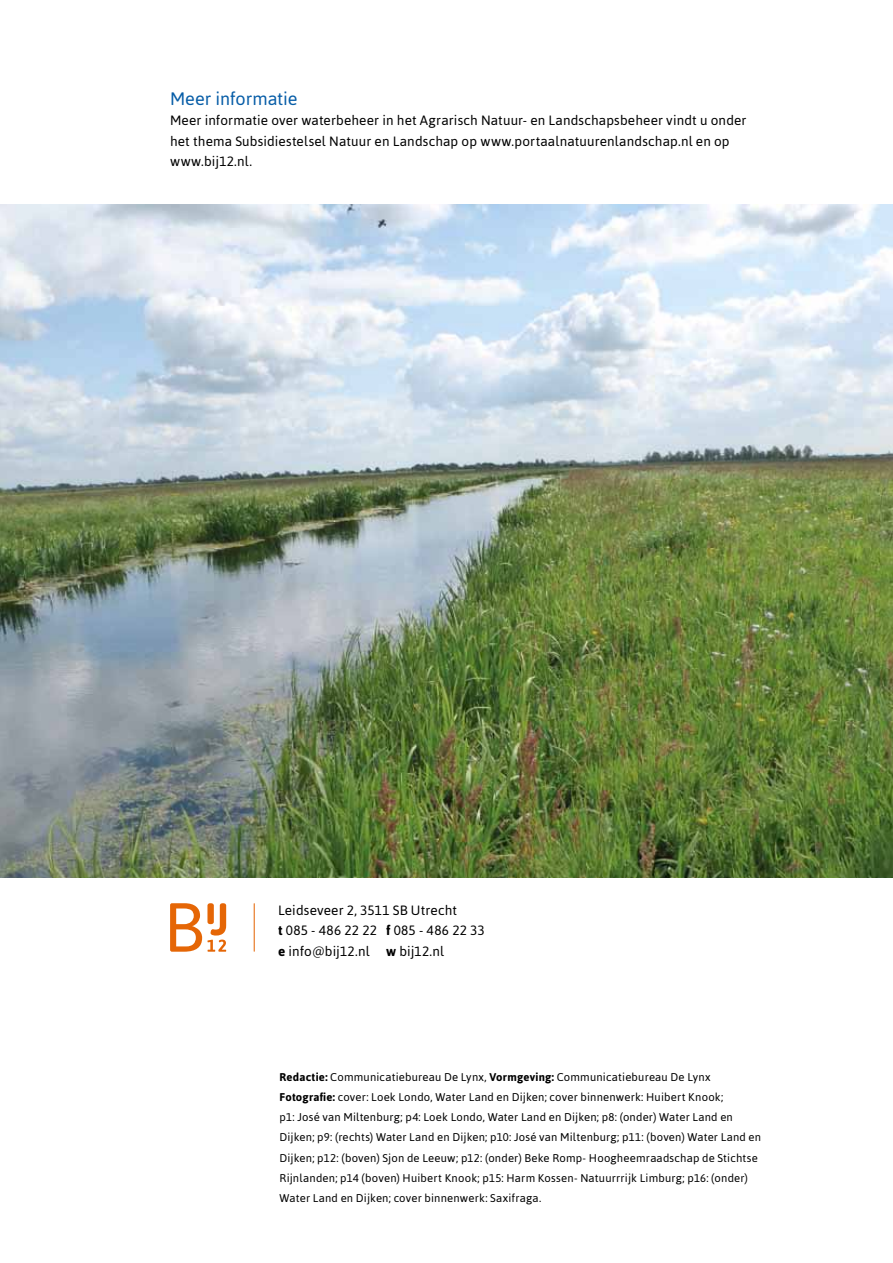
<style>
.page{position:relative;width:893px;height:1263px;background:#fff}
.page>*{position:absolute;margin:0;border:0;box-sizing:border-box;transform-origin:0 0}
.t1{font:18px "Asap";letter-spacing:-.005em;color:#075da7}
.t2{font:13.5px/20.2px "Asap";letter-spacing:.01em;color:#000}
.t3{font:11.25px/20.2px "Asap";letter-spacing:.02em;color:#000}
.s1{font-weight:700}
</style>
<div class="page">
<img style="left:0;top:204px;width:893px;height:674px">
<hr style="left:254px;top:903px;width:1px;height:49px;background:#e56606">
<svg style="left:170px;top:903px;width:56px;height:49px"></svg>
<h1 class="t1" style="left:170px;top:88px;width:129px">Meer informatie</h1>
<p class="t2" style="left:170px;top:110px;width:578px">Meer informatie over waterbeheer in het Agrarisch Natuur- en Landschapsbeheer vindt u onder het thema Subsidiestelsel Natuur en Landschap op www.portaalnatuurenlandschap.nl en op www.bij12.nl.</p>
<p class="t2" style="left:278px;top:900px;width:208px">Leidseveer 2, 3511 SB Utrecht<br><span class="s1">t</span> 085 - 486 22 22 <span class="s1">f</span> 085 - 486 22 33 <span class="s1">e</span> info@bij12.nl <span class="s1">w</span> bij12.nl</p>
<p class="t3" style="left:280px;top:1066px;width:483px"><span class="s1">Redactie:</span> Communicatiebureau De Lynx, <span class="s1">Vormgeving:</span> Communicatiebureau De Lynx <span class="s1">Fotografie:</span> cover: Loek Londo, Water Land en Dijken; cover binnenwerk: Huibert Knook;<br>p1: José van Miltenburg; p4: Loek Londo, Water Land en Dijken; p8: (onder) Water Land en Dijken; p9: (rechts) Water Land en Dijken; p10: José van Miltenburg; p11: (boven) Water Land en Dijken; p12: (boven) Sjon de Leeuw; p12: (onder) Beke Romp- Hoogheemraadschap de Stichtse Rijnlanden; p14 (boven) Huibert Knook; p15: Harm Kossen- Natuurrrijk Limburg; p16: (onder)<br>Water Land en Dijken; cover binnenwerk: Saxifraga.</p>
</div>
